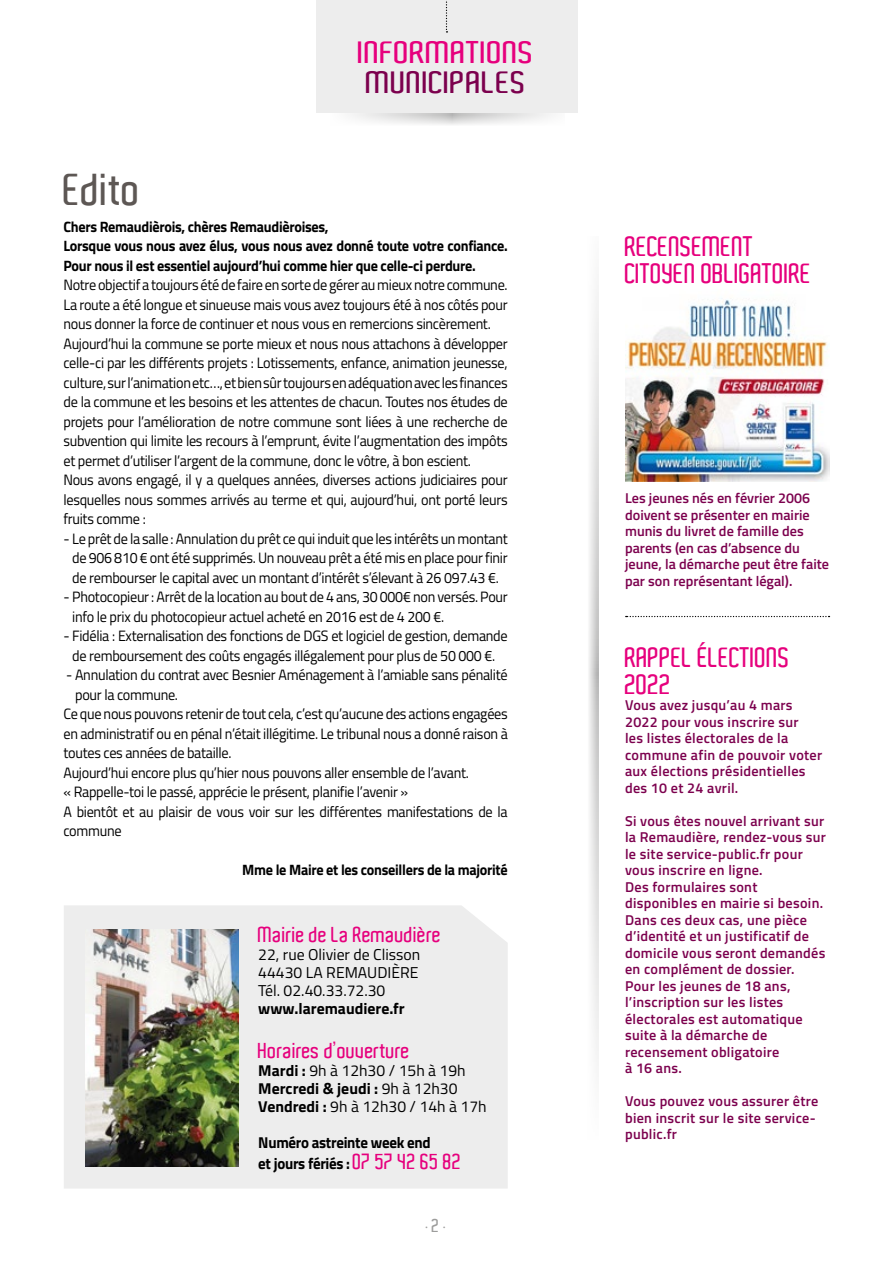
<style>
.page{position:relative;width:893px;height:1263px;background:#fff}
.page>*{position:absolute;margin:0;border:0;box-sizing:border-box;transform-origin:0 0}
.t1{font:600 43.5px "Aldo";color:#5d5754}
.t2{font:600 30px "Aldo";color:#e6007d;scale:1.2 1}
.t3{font:600 30px "Aldo";color:#7c014e;scale:1.2 1}
.t4{font:600 27px/27px "Aldo";letter-spacing:-.01em;color:#e6007d}
.t5{font:600 21px "Aldo";color:#e6007d}
.t6{font:15.75px/18px "Titillium";color:#000;text-align:justify}
.t7{font:700 15.75px/21px "Titillium";letter-spacing:-.02em;color:#000;scale:.95 1}
.t8{font:700 15.75px "Titillium";color:#000}
.t9{font:15px/19.5px "Titillium";letter-spacing:-.02em;color:#000;scale:.95 1}
.t10{font:700 15px/19.5px "Titillium";letter-spacing:-.02em;color:#000;scale:.95 1}
.t11{font:600 14.25px/16.5px "Titillium Web";letter-spacing:.02em;color:#7c014e}
.t12{font:600 14.25px/16.5px "Titillium Web";color:#7c014e}
.t13{font:600 10.5px "Aldo";color:#9d9d9c}
.s1{font-weight:700}
.s2{font-family:"Aldo";font-weight:600;font-size:21px;color:#e6007d}
.s3{font-size:18px}
</style>
<div class="page">
<svg style="left:352px;top:113px;width:199px;height:12px"></svg>
<div style="left:315px;top:0;width:262px;height:113px;background:#ededed"></div>
<svg style="left:446px;top:1px;width:1px;height:32px"></svg>
<div style="left:64px;top:905px;width:444px;height:283px;background:#ededed"></div>
<img style="left:86px;top:929px;width:153px;height:237px">
<svg style="left:589px;top:292px;width:9px;height:767px"></svg>
<img style="left:625px;top:298px;width:204px;height:183px">
<svg style="left:626px;top:616px;width:203px;height:1px"></svg>
<h2 class="t2" style="left:358px;top:35px;width:148px">INFORMATIONS</h2>
<h2 class="t3" style="left:366px;top:65px;width:135px">MUNICIPALES</h2>
<h1 class="t1" style="left:64px;top:165px;width:79px">Edito</h1>
<p class="t10" style="left:63px;top:216px;width:469px">Chers Remaudièrois, chères Remaudièroises,<br>Lorsque vous nous avez élus, vous nous avez donné toute votre confiance.<br>Pour nous il est essentiel aujourd’hui comme hier que celle-ci perdure.</p>
<p class="t9" style="left:63px;top:275px;width:469px">Notre objectif a toujours été de faire en sorte de gérer au mieux notre commune.<br>La route a été longue et sinueuse mais vous avez toujours été à nos côtés pour nous donner la force de continuer et nous vous en remercions sincèrement.<br>Aujourd’hui la commune se porte mieux et nous nous attachons à développer celle-ci par les différents projets : Lotissements, enfance, animation jeunesse, culture, sur l’animation etc…, et bien sûr toujours en adéquation avec les finances de la commune et les besoins et les attentes de chacun. Toutes nos études de projets pour l’amélioration de notre commune sont liées à une recherche de subvention qui limite les recours à l’emprunt, évite l’augmentation des impôts et permet d’utiliser l’argent de la commune, donc le vôtre, à bon escient.<br>Nous avons engagé, il y a quelques années, diverses actions judiciaires pour lesquelles nous sommes arrivés au terme et qui, aujourd’hui, ont porté leurs fruits comme :</p>
<p class="t9" style="left:63px;top:528px;width:469px;text-align:center">- Le prêt de la salle : Annulation du prêt ce qui induit que les intérêts un montant de 906 810 € ont été supprimés. Un nouveau prêt a été mis en place pour finir de rembourser le capital avec un montant d’intérêt s’élevant à 26 097.43 €.</p>
<p class="t9" style="left:72px;top:587px;width:460px;text-indent:-9px">- Photocopieur : Arrêt de la location au bout de 4 ans, 30 000€ non versés. Pour info le prix du photocopieur actuel acheté en 2016 est de 4 200 €.</p>
<p class="t9" style="left:63px;top:626px;width:469px;text-align:center">- Fidélia : Externalisation des fonctions de DGS et logiciel de gestion, demande de remboursement des coûts engagés illégalement pour plus de 50 000 €.</p>
<p class="t9" style="left:66px;top:665px;width:466px">- Annulation du contrat avec Besnier Aménagement à l’amiable sans pénalité</p>
<p class="t9" style="left:75px;top:684px;width:110px">pour la commune.</p>
<p class="t9" style="left:63px;top:704px;width:469px">Ce que nous pouvons retenir de tout cela, c’est qu’aucune des actions engagées</p>
<p class="t9" style="left:63px;top:723px;width:469px">en administratif ou en pénal n’était illégitime. Le tribunal nous a donné raison à</p>
<p class="t9" style="left:63px;top:743px;width:178px">toutes ces années de bataille.</p>
<p class="t9" style="left:63px;top:762px;width:428px">Aujourd’hui encore plus qu’hier nous pouvons aller ensemble de l’avant.</p>
<p class="t9" style="left:63px;top:782px;width:364px">« Rappelle-toi le passé, apprécie le présent, planifie l’avenir »</p>
<p class="t9" style="left:63px;top:801px;width:469px">A bientôt et au plaisir de vous voir sur les différentes manifestations de la</p>
<p class="t9" style="left:63px;top:821px;width:63px">commune</p>
<p class="t10" style="left:242px;top:859px;width:281px">Mme le Maire et les conseillers de la majorité</p>
<h3 class="t5" style="left:258px;top:923px;width:184px">Mairie de La Remaudière</h3>
<p class="t6" style="left:258px;top:945px;width:164px">22, rue Olivier de Clisson 44430 LA REMAUDIÈRE Tél. 02.40.33.72.30</p>
<p class="t8" style="left:258px;top:997px;width:148px">www.laremaudiere.fr</p>
<h3 class="t5" style="left:258px;top:1038px;width:153px">Horaires d’ouverture</h3>
<p class="t6" style="left:258px;top:1060px;width:230px;text-align:left"><span class="s1">Mardi :</span> 9h à 12h30 / 15h à 19h<br><span class="s1">Mercredi &amp; jeudi :</span> 9h à 12h30<br><span class="s1">Vendredi :</span> 9h à 12h30 / 14h à 17h</p>
<p class="t7" style="left:258px;top:1131px;width:215px">Numéro astreinte week end<br>et jours fériés : <span class="s2">07 57 42 65 82</span></p>
<p class="t13" style="left:426px;top:1220px;width:22px">• <span class="s3">2</span> •</p>
<h3 class="t4" style="left:625px;top:233px;width:188px">RECENSEMENT<br>CITOYEN OBLIGATOIRE</h3>
<p class="t12" style="left:625px;top:489px;width:206px">Les jeunes nés en février 2006 doivent se présenter en mairie munis du livret de famille des parents (en cas d’absence du jeune, la démarche peut être faite par son représentant légal).</p>
<h3 class="t4" style="left:625px;top:644px;width:167px">RAPPEL ÉLECTIONS<br>2022</h3>
<p class="t11" style="left:625px;top:696px;width:199px">Vous avez jusqu’au 4 mars<br>2022 pour vous inscrire sur<br>les listes électorales de la commune afin de pouvoir voter aux élections présidentielles des 10 et 24 avril.</p>
<p class="t11" style="left:625px;top:812px;width:202px">Si vous êtes nouvel arrivant sur la Remaudière, rendez-vous sur le site service-public.fr pour vous inscrire en ligne.<br>Des formulaires sont disponibles en mairie si besoin.<br>Dans ces deux cas, une pièce d’identité et un justificatif de domicile vous seront demandés en complément de dossier.<br>Pour les jeunes de 18 ans, l’inscription sur les listes électorales est automatique suite à la démarche de recensement obligatoire<br>à 16 ans.</p>
<p class="t11" style="left:625px;top:1092px;width:195px">Vous pouvez vous assurer être bien inscrit sur le site service&shy;public.fr</p>
</div>
